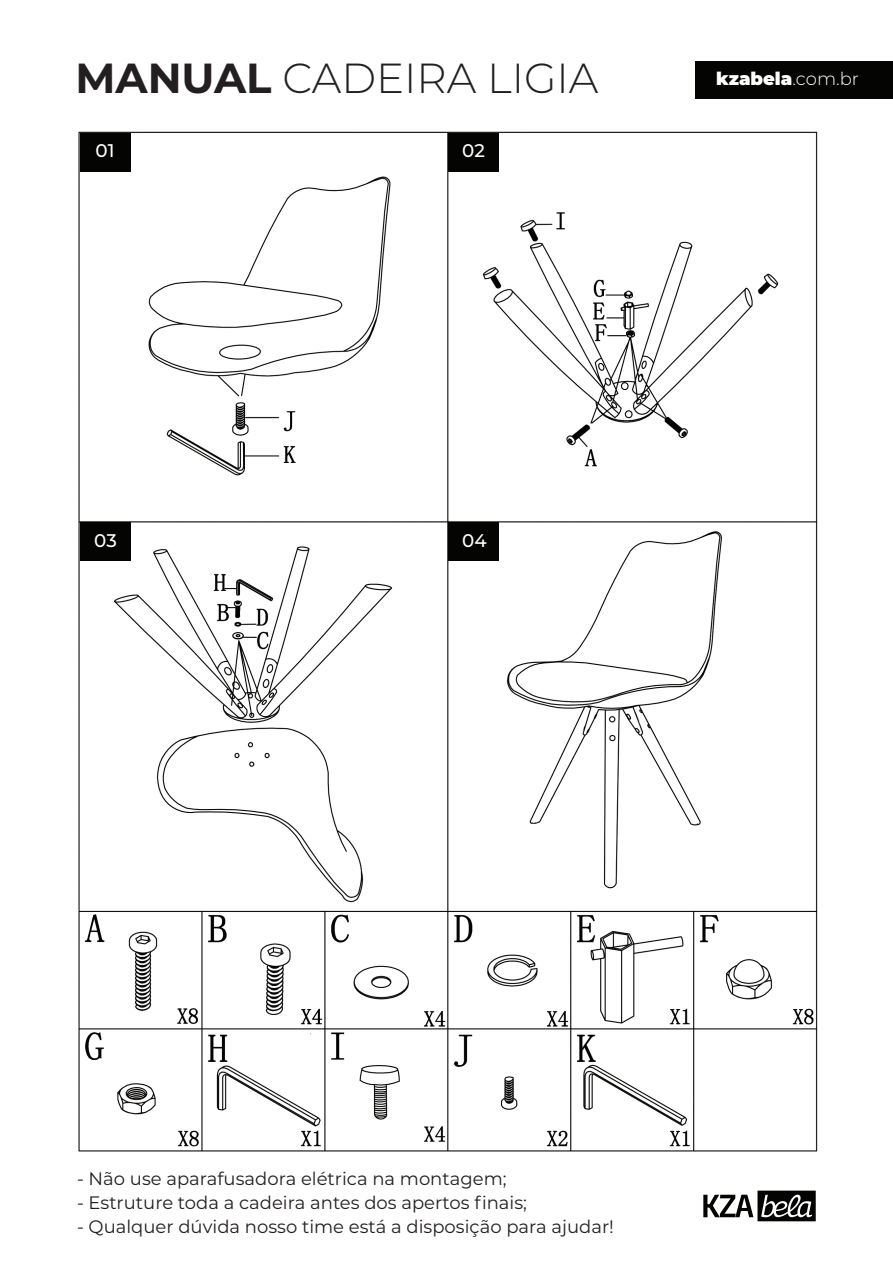
<style>
.page{position:relative;width:893px;height:1263px;background:#fff}
.page>*{position:absolute;margin:0;border:0;box-sizing:border-box;transform-origin:0 0}
.t1{font:300 42px "Montserrat";color:#231f20}
.t2{font:500 18.3px "Montserrat";color:#fff}
.t3{font:18px "Montserrat";color:#231f20}
.t4{font:900 18px "Montserrat";color:#fff}
.s1{font-weight:700}
.s2{font-weight:300}
</style>
<div class="page">
<div style="left:696px;top:61px;width:197px;height:38px;background:#040503"></div>
<svg style="left:703px;top:1190px;width:113px;height:32px"></svg>
<img style="left:78px;top:131px;width:740px;height:1021px">
<div style="left:80px;top:133px;width:50px;height:38px;background:#040503"></div>
<div style="left:448px;top:133px;width:50px;height:38px;background:#040503"></div>
<div style="left:80px;top:522px;width:50px;height:39px;background:#040503"></div>
<div style="left:448px;top:522px;width:50px;height:39px;background:#040503"></div>
<h1 class="t1" style="left:75px;top:50px;width:525px"><span class="s1">MANUAL</span> CADEIRA LIGIA</h1>
<p class="t4" style="left:716px;top:65px;width:145px">kzabela<span class="s2">.com.br</span></p>
<p class="t2" style="left:96px;top:138px;width:20px">01</p>
<p class="t2" style="left:462px;top:138px;width:24px">02</p>
<p class="t2" style="left:94px;top:527px;width:24px">03</p>
<p class="t2" style="left:462px;top:527px;width:26px">04</p>
<p class="t3" style="left:77px;top:1166px;width:431px">- Não use aparafusadora elétrica na montagem;</p>
<p class="t3" style="left:77px;top:1190px;width:451px">- Estruture toda a cadeira antes dos apertos finais;</p>
<p class="t3" style="left:77px;top:1214px;width:538px">- Qualquer dúvida nosso time está a disposição para ajudar!</p>
</div>
